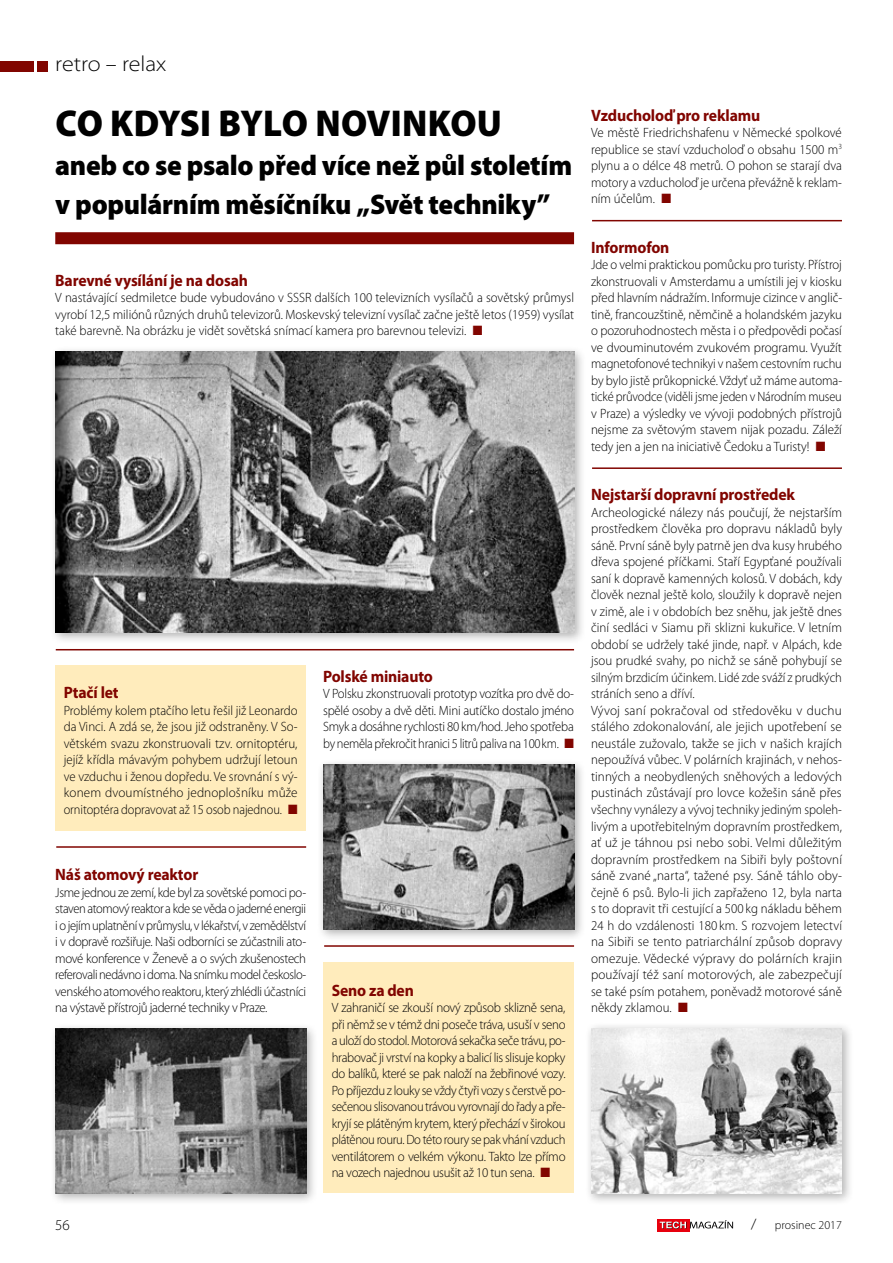
<style>
.page{position:relative;width:893px;height:1263px;background:#fff}
.page>*{position:absolute;margin:0;border:0;box-sizing:border-box;transform-origin:0 0}
.t1{font:900 37.5px "Myriad Pro";letter-spacing:.005em;color:#000;scale:.96 1}
.t2{font:900 28.5px/39px "Myriad Pro";letter-spacing:-.01em;color:#000;scale:.96 1}
.t3{font:300 semi-expanded 21.75px "Myriad Pro";color:#000}
.t4{font:700 16.5px "Myriad Pro";letter-spacing:-.01em;color:#810500;scale:.95 1}
.t5{font:300 15px "Myriad Pro";color:#000}
.t6{font:300 13.5px/16.5px "Myriad Pro";color:#000;text-align:justify;scale:.96 1}
.t7{font:300 13.5px/16.5px "Myriad Pro";color:#000;text-align:justify;scale:.95 1}
.t8{font:300 13.5px/16.5px "Myriad Pro";color:#000;text-align:justify;scale:.94 1}
.t9{font:300 12px "Myriad Pro";color:#000}
.s1{color:#810500}
</style>
<div class="page">
<div style="left:0;top:62px;width:33px;height:10px;background:#810500"></div>
<div style="left:38px;top:62px;width:10px;height:10px;background:#810500"></div>
<div style="left:657px;top:1219px;width:32px;height:12px;background:#e7000e"></div>
<svg style="left:660px;top:1220px;width:73px;height:9px"></svg>
<div style="left:55px;top:232px;width:519px;height:12px;background:#810500"></div>
<div style="left:49px;top:346px;width:537px;height:299px;background:#000;opacity:.3"></div>
<img style="left:55px;top:352px;width:519px;height:280px">
<div style="left:585px;top:1022px;width:269px;height:183px;background:#000;opacity:.3"></div>
<img style="left:591px;top:1028px;width:251px;height:165px">
<div style="left:317px;top:758px;width:269px;height:183px;background:#000;opacity:.3"></div>
<img style="left:323px;top:764px;width:251px;height:165px">
<div style="left:49px;top:1022px;width:269px;height:183px;background:#000;opacity:.3"></div>
<img style="left:55px;top:1028px;width:251px;height:165px">
<hr style="left:56px;top:649px;width:518px;height:1px;background:#810500">
<hr style="left:592px;top:220px;width:250px;height:1px;background:#810500">
<hr style="left:592px;top:467px;width:250px;height:2px;background:#810500">
<hr style="left:324px;top:945px;width:250px;height:2px;background:#810500">
<hr style="left:56px;top:846px;width:250px;height:2px;background:#810500">
<div style="left:323px;top:962px;width:251px;height:231px;background:#ffecbc"></div>
<div style="left:55px;top:665px;width:251px;height:165px;background:#ffecbc"></div>
<h3 class="t3" style="left:55px;top:52px;width:113px">retro – relax</h3>
<h1 class="t1" style="left:56px;top:102px;width:466px">Co kdysi bylo novinkou</h1>
<h2 class="t2" style="left:55px;top:146px;width:540px">aneb co se psalo před více než půl stoletím v populárním měsíčníku „Svět techniky”</h2>
<p class="t4" style="left:55px;top:270px;width:204px">Barevné vysílání je na dosah</p>
<p class="t7" style="left:55px;top:290px;width:548px">V nastávající sedmiletce bude vybudováno v SSSR dalších 100 televizních vysílačů a sovětský průmysl vyrobí 12,5 miliónů různých druhů televizorů. Moskevský televizní vysílač začne ještě letos (1959) vysílat také barevně. Na obrázku je vidět sovětská snímací kamera pro barevnou televizi. <span class="s1">■</span></p>
<p class="t4" style="left:64px;top:682px;width:59px">Ptačí let</p>
<p class="t7" style="left:64px;top:702px;width:248px">Problémy kolem ptačího letu řešil již Leonardo da Vinci. A zdá se, že jsou již odstraněny. V So&shy;větském svazu zkonstruovali tzv. ornitoptéru, jejíž křídla mávavým pohybem udržují letoun ve vzduchu i ženou dopředu. Ve srovnání s vý&shy;konem dvoumístného jednoplošníku může ornitoptéra dopravovat až 15 osob najednou. <span class="s1">■</span></p>
<p class="t4" style="left:323px;top:666px;width:117px">Polské miniauto</p>
<p class="t7" style="left:323px;top:686px;width:266px">V Polsku zkonstruovali prototyp vozítka pro dvě do&shy;spělé osoby a dvě děti. Mini autíčko dostalo jméno Smyk a dosáhne rychlosti 80 km/hod. Jeho spotřeba by neměla překročit hranici 5 litrů paliva na 100km. <span class="s1">■</span></p>
<p class="t4" style="left:55px;top:864px;width:152px">Náš atomový reaktor</p>
<p class="t7" style="left:55px;top:884px;width:266px">Jsme jednou ze zemí, kde byl za sovětské pomoci po&shy;staven atomový reaktor a kde se věda o jaderné energii i ojejím uplatnění v průmyslu, v lékařství, v zemědělství i v dopravě rozšiřuje. Naši odborníci se zúčastnili ato&shy;mové konference v Ženevě a o svých zkušenostech referovali nedávno i doma. Na snímku model českoslo&shy;venského atomového reaktoru, který zhlédli účastníci na výstavě přístrojů jaderné techniky v Praze.</p>
<p class="t4" style="left:332px;top:979px;width:88px">Seno za den</p>
<p class="t6" style="left:332px;top:999px;width:245px">V zahraničí se zkouší nový způsob sklizně sena, při němž se v témž dni poseče tráva, usuší v seno a uloží do stodol. Motorová sekačka seče trávu, po&shy;hrabovač ji vrství na kopky a balicí lis slisuje kopky do balíků, které se pak naloží na žebřinové vozy.<br>Po příjezdu z louky se vždy čtyři vozy s čerstvě po&shy;sečenou slisovanou trávou vyrovnají do řady a pře&shy;kryjí se plátěným krytem, který přechází v širokou plátěnou rouru. Do této roury se pak vhání vzduch ventilátorem o velkém výkonu. Takto lze přímo na vozech najednou usušit až 10 tun sena. <span class="s1">■</span></p>
<p class="t4" style="left:591px;top:105px;width:180px">Vzducholoď pro reklamu</p>
<p class="t6" style="left:591px;top:125px;width:263px">Ve městě Friedrichshafenu v Německé spolkové republice se staví vzducholoď o obsahu 1500 m<sup>3 </sup>plynu a o délce 48 metrů. O pohon se starají dva motory a vzducholoď je určena převážně k reklam&shy;ním účelům. <span class="s1">■</span></p>
<p class="t4" style="left:591px;top:237px;width:84px">Informofon</p>
<p class="t8" style="left:591px;top:257px;width:269px">Jde o velmi praktickou pomůcku pro turisty. Přístroj zkonstruovali v Amsterdamu a umístili jej v kiosku před hlavním nádražím. Informuje cizince v anglič&shy;tině, francouzštině, němčině a holandském jazyku o pozoruhodnostech města i o předpovědi počasí ve dvouminutovém zvukovém programu. Využít magnetofonové technikyi v našem cestovním ruchu by bylo jistě průkopnické. Vždyť už máme automa&shy;tické průvodce (viděli jsme jeden v Národním museu v Praze) a výsledky ve vývoji podobných přístrojů nejsme za světovým stavem nijak pozadu. Záleží tedy jen a jen na iniciativě Čedoku a Turisty! <span class="s1">■</span></p>
<p class="t4" style="left:591px;top:484px;width:216px">Nejstarší dopravní prostředek</p>
<p class="t6" style="left:591px;top:504px;width:263px;text-align:left">Archeologické nálezy nás poučují, že nejstarším prostředkem člověka pro dopravu nákladů byly sáně. První sáně byly patrně jen dva kusy hrubého dřeva spojené příčkami. Staří Egypťané používali saní k dopravě kamenných kolosů. V dobách, kdy člověk neznal ještě kolo, sloužily k dopravě nejen v zimě, ale i v obdobích bez sněhu, jak ještě dnes činí sedláci v Siamu při sklizni kukuřice. V letním období se udržely také jinde, např. v Alpách, kde jsou prudké svahy, po nichž se sáně pohybují se silným brzdicím účinkem. Lidé zde sváží z prudkých stráních seno a dříví.<br>Vývoj saní pokračoval od středověku v duchu stálého zdokonalování, ale jejich upotřebení se neustále zužovalo, takže se jich v našich krajích nepoužívá vůbec. V polárních krajinách, v nehos&shy;tinných a neobydlených sněhových a ledových pustinách zůstávají pro lovce kožešin sáně přes všechny vynálezy a vývoj techniky jediným spoleh&shy;livým a upotřebitelným dopravním prostředkem, ať už je táhnou psi nebo sobi. Velmi důležitým dopravním prostředkem na Sibiři byly poštovní sáně zvané „narta“, tažené psy. Sáně táhlo oby&shy;čejně 6 psů. Bylo-li jich zapřaženo 12, byla narta s to dopravit tři cestující a 500 kg nákladu během 24 h do vzdálenosti 180 km. S rozvojem letectví na Sibiři se tento patriarchální způsob dopravy omezuje. Vědecké výpravy do polárních krajin používají též saní motorových, ale zabezpečují se také psím potahem, poněvadž motorové sáně někdy zklamou. <span class="s1">■</span></p>
<p class="t5" style="left:55px;top:1216px;width:16px">56</p>
<p class="t5" style="left:751px;top:1216px;width:7px">/</p>
<p class="t9" style="left:775px;top:1218px;width:69px">prosinec 2017</p>
</div>
